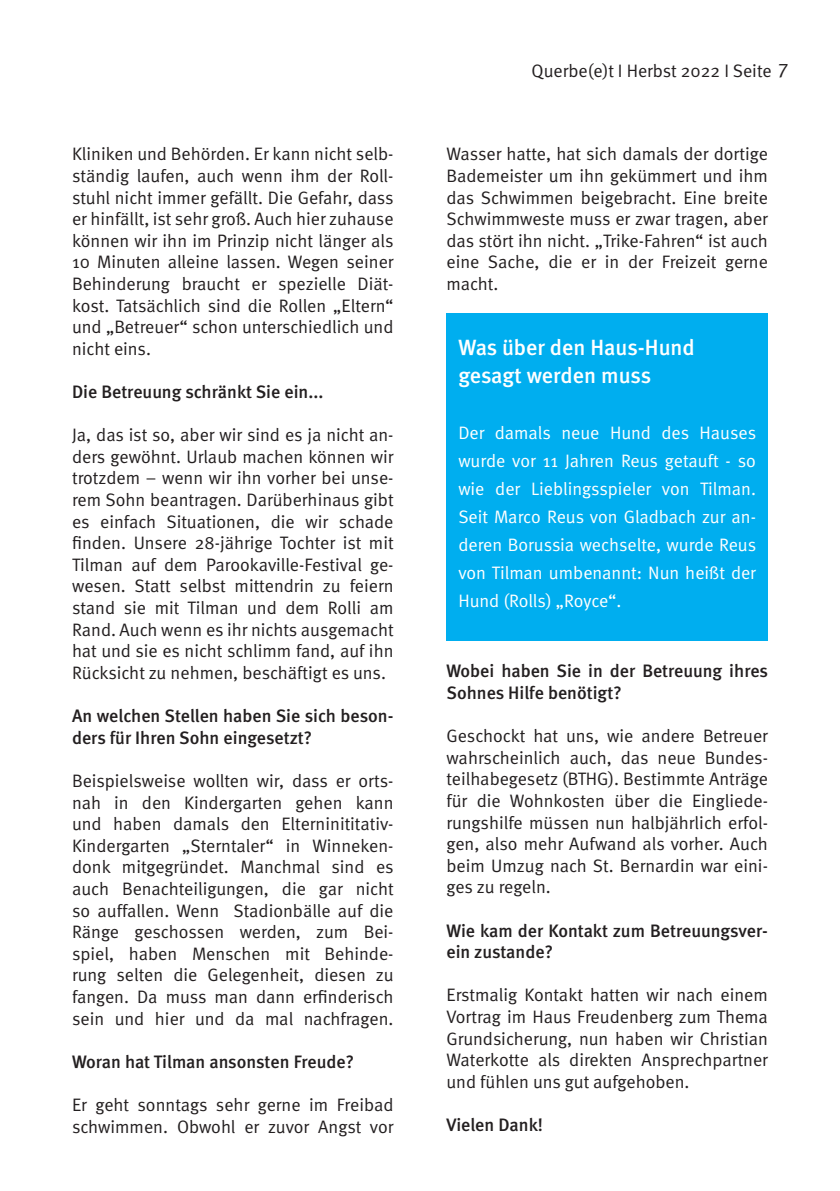
<style>
.page{position:relative;width:840px;height:1191px;background:#fff}
.page>*{position:absolute;margin:0;border:0;box-sizing:border-box;transform-origin:0 0}
.t1{font:500 22px/28px "Meta";color:#fff}
.t2{font:20px "Meta Normal";color:#231f20}
.t3{font:18px/21.6px "Meta Normal";color:#231f20;text-align:justify}
.t4{font:500 18px/21.6px "Meta";color:#231f20}
.t5{font:18px/28px "Meta Normal";color:#fff;text-align:justify}
</style>
<div class="page">
<div style="left:446px;top:313px;width:321px;height:328px;background:#00aeef"></div>
<p class="t3" style="left:72px;top:143px;width:323px">Kliniken und Behörden. Er kann nicht selb&shy;ständig laufen, auch wenn ihm der Roll&shy;stuhl nicht immer gefällt. Die Gefahr, dass er hinfällt, ist sehr groß. Auch hier zuhause können wir ihn im Prinzip nicht länger als 10 Minuten alleine lassen. Wegen seiner Behinderung braucht er spezielle Diät&shy;kost. Tatsächlich sind die Rollen „Eltern“ und „Betreuer“ schon unterschiedlich und nicht eins.</p>
<p class="t4" style="left:72px;top:381px;width:253px">Die Betreuung schränkt Sie ein...</p>
<p class="t3" style="left:72px;top:424px;width:323px">Ja, das ist so, aber wir sind es ja nicht an&shy;ders gewöhnt. Urlaub machen können wir trotzdem – wenn wir ihn vorher bei unse&shy;rem Sohn beantragen. Darüberhinaus gibt es einfach Situationen, die wir schade finden. Unsere 28-jährige Tochter ist mit Tilman auf dem Parookaville-Festival ge&shy;wesen. Statt selbst mittendrin zu feiern stand sie mit Tilman und dem Rolli am Rand. Auch wenn es ihr nichts ausgemacht hat und sie es nicht schlimm fand, auf ihn Rücksicht zu nehmen, beschäftigt es uns.</p>
<p class="t4" style="left:72px;top:705px;width:323px">An welchen Stellen haben Sie sich beson&shy;ders für Ihren Sohn eingesetzt?</p>
<p class="t3" style="left:72px;top:769px;width:323px">Beispielsweise wollten wir, dass er orts&shy;nah in den Kindergarten gehen kann und haben damals den Elterninititativ-Kindergarten „Sterntaler“ in Winneken&shy;donk mitgegründet. Manchmal sind es auch Benachteiligungen, die gar nicht so auffallen. Wenn Stadionbälle auf die Ränge geschossen werden, zum Bei&shy;spiel, haben Menschen mit Behinde&shy;rung selten die Gelegenheit, diesen zu fangen. Da muss man dann erfinderisch sein und hier und da mal nachfragen.</p>
<p class="t4" style="left:72px;top:1051px;width:283px">Woran hat Tilman ansonsten Freude?</p>
<p class="t3" style="left:72px;top:1093px;width:323px">Er geht sonntags sehr gerne im Freibad schwimmen. Obwohl er zuvor Angst vor</p>
<p class="t3" style="left:531px;top:60px;width:241px">Querbe(e)t I Herbst 2022 I Seite</p>
<p class="t2" style="left:778px;top:56px;width:11px">7</p>
<p class="t3" style="left:446px;top:143px;width:323px">Wasser hatte, hat sich damals der dortige Bademeister um ihn gekümmert und ihm das Schwimmen beigebracht. Eine breite Schwimmweste muss er zwar tragen, aber das stört ihn nicht. „Trike-Fahren“ ist auch eine Sache, die er in der Freizeit gerne macht.</p>
<p class="t1" style="left:458px;top:334px;width:237px">Was über den Haus-Hund gesagt werden muss</p>
<p class="t5" style="left:458px;top:419px;width:299px">Der damals neue Hund des Hauses wurde vor 11 Jahren Reus getauft - so wie der Lieblingsspieler von Tilman.<br>Seit Marco Reus von Gladbach zur an&shy;deren Borussia wechselte, wurde Reus von Tilman umbenannt: Nun heißt der Hund (Rolls) „Royce“.</p>
<p class="t4" style="left:446px;top:660px;width:323px">Wobei haben Sie in der Betreuung ihres<br>Sohnes Hilfe benötigt?</p>
<p class="t3" style="left:446px;top:725px;width:323px">Geschockt hat uns, wie andere Betreuer wahrscheinlich auch, das neue Bundes&shy;teilhabegesetz (BTHG). Bestimmte Anträge für die Wohnkosten über die Eingliede&shy;rungshilfe müssen nun halbjährlich erfol&shy;gen, also mehr Aufwand als vorher. Auch beim Umzug nach St. Bernardin war eini&shy;ges zu regeln.</p>
<p class="t4" style="left:446px;top:920px;width:323px">Wie kam der Kontakt zum Betreuungsver&shy;ein zustande?</p>
<p class="t3" style="left:446px;top:984px;width:323px">Erstmalig Kontakt hatten wir nach einem Vortrag im Haus Freudenberg zum Thema Grundsicherung, nun haben wir Christian Waterkotte als direkten Ansprechpartner und fühlen uns gut aufgehoben.</p>
<p class="t4" style="left:446px;top:1114px;width:98px">Vielen Dank!</p>
</div>
